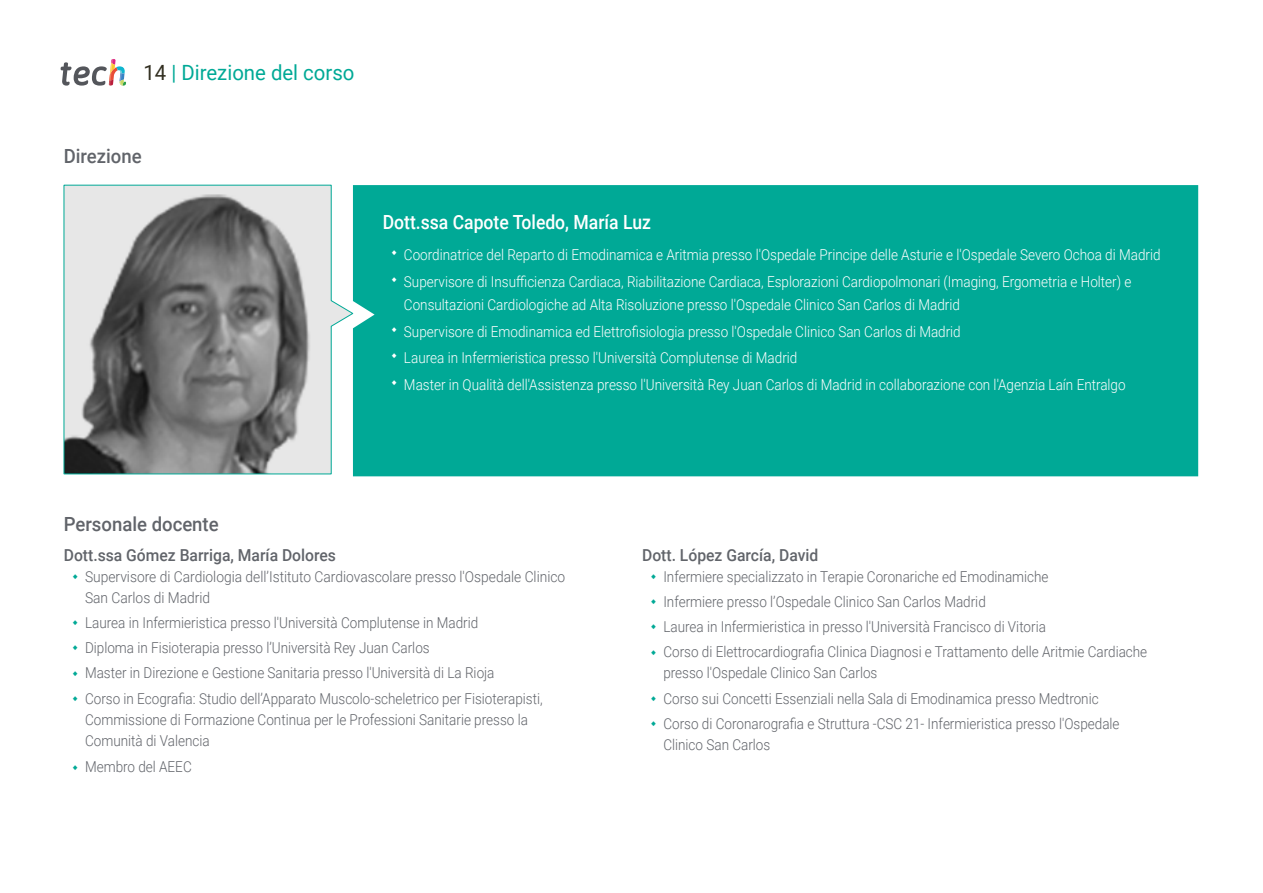
<style>
.page{position:relative;width:1263px;height:893px;background:#fff}
.page>*{position:absolute;margin:0;border:0;box-sizing:border-box;transform-origin:0 0}
.t1{font:21px "Roboto";color:#00a996}
.t2{font:500 19.5px "Roboto";color:#fff;scale:.9 1}
.t3{font:500 19.5px "Roboto";color:#61646a;scale:.95 1}
.t4{font:500 16.5px "Roboto";color:#61646a;scale:.95 1}
.t5{font:300 15px/25.2px "Roboto";color:#61646a;scale:.9 1}
.t6{font:300 15px/26.7px "Roboto";color:#fff;scale:.9 1}
.t7{font:300 15px/21px "Roboto";color:#61646a;scale:.92 1}
.s1{color:#312e20}
</style>
<div class="page">
<div style="left:353px;top:185px;width:845px;height:291px;background:#00a996"></div>
<svg style="left:64px;top:185px;width:289px;height:289px;background:#989a9a"></svg>
<svg style="left:61px;top:59px;width:65px;height:27px"></svg>
<svg style="left:392px;top:251px;width:5px;height:5px"></svg>
<svg style="left:392px;top:277px;width:5px;height:5px"></svg>
<svg style="left:392px;top:327px;width:5px;height:5px"></svg>
<svg style="left:392px;top:353px;width:5px;height:5px"></svg>
<svg style="left:392px;top:380px;width:5px;height:5px"></svg>
<h1 class="t1" style="left:144px;top:57px;width:213px"><span class="s1">14</span> | Direzione del corso</h1>
<h2 class="t3" style="left:64px;top:142px;width:84px">Direzione</h2>
<h2 class="t2" style="left:383px;top:209px;width:300px">Dott.ssa Capote Toledo, María Luz</h2>
<p class="t6" style="left:404px;top:241px;width:842px">Coordinatrice del Reparto di Emodinamica e Aritmia presso l'Ospedale Principe delle Asturie e l'Ospedale Severo Ochoa di Madrid<br>Supervisore di Insufficienza Cardiaca, Riabilitazione Cardiaca, Esplorazioni Cardiopolmonari (Imaging, Ergometria e Holter) e</p>
<p class="t6" style="left:404px;top:290px;width:803px">Consultazioni Cardiologiche ad Alta Risoluzione presso l'Ospedale Clinico San Carlos di Madrid<br>Supervisore di Emodinamica ed Elettrofisiologia presso l'Ospedale Clinico San Carlos di Madrid<br>Laurea in Infermieristica presso l'Università Complutense di Madrid<br>Master in Qualità dell'Assistenza presso l'Università Rey Juan Carlos di Madrid in collaborazione con l'Agenzia Laín Entralgo</p>
<h2 class="t3" style="left:64px;top:511px;width:165px">Personale docente</h2>
<p class="t4" style="left:64px;top:543px;width:288px">Dott.ssa Gómez Barriga, María Dolores</p>
<p class="t7" style="left:85px;top:565px;width:523px">Supervisore di Cardiologia dell’Istituto Cardiovascolare presso l'Ospedale Clinico<br>San Carlos di Madrid</p>
<p class="t5" style="left:85px;top:609px;width:510px">Laurea in Infermieristica presso l'Università Complutense in Madrid<br>Diploma in Fisioterapia presso l’Università Rey Juan Carlos<br>Master in Direzione e Gestione Sanitaria presso l'Università di La Rioja<br>Corso in Ecografia: Studio dell’Apparato Muscolo-scheletrico per Fisioterapisti,</p>
<p class="t5" style="left:85px;top:708px;width:494px;line-height:21px">Commissione di Formazione Continua per le Professioni Sanitarie presso la<br>Comunità di Valencia</p>
<p class="t5" style="left:85px;top:754px;width:120px">Membro del AEEC</p>
<p class="t4" style="left:642px;top:543px;width:187px">Dott. López García, David</p>
<p class="t5" style="left:663px;top:563px;width:539px">Infermiere specializzato in Terapie Coronariche ed Emodinamiche<br>Infermiere presso l’Ospedale Clinico San Carlos Madrid<br>Laurea in Infermieristica in presso l'Università Francisco di Vitoria<br>Corso di Elettrocardiografia Clinica Diagnosi e Trattamento delle Aritmie Cardiache</p>
<p class="t5" style="left:663px;top:660px;width:508px">presso l'Ospedale Clinico San Carlos<br>Corso sui Concetti Essenziali nella Sala di Emodinamica presso Medtronic<br>Corso di Coronarografia e Struttura -CSC 21- Infermieristica presso l'Ospedale</p>
<p class="t5" style="left:663px;top:731px;width:120px">Clinico San Carlos</p>
</div>
